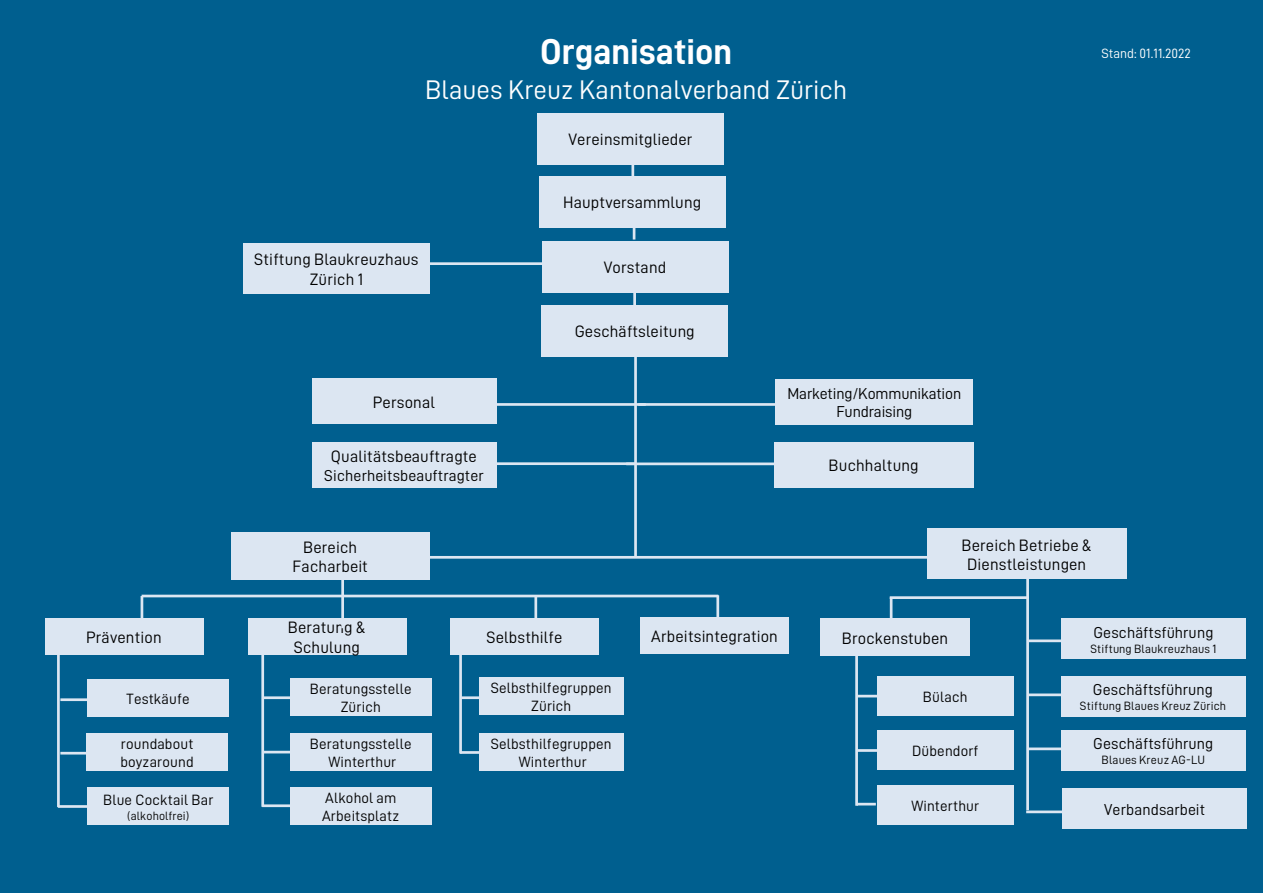
<style>
.page{position:relative;width:1263px;height:893px;background:#005f8f}
.page>*{position:absolute;margin:0;border:0;box-sizing:border-box;transform-origin:0 0}
.t1{font:36px "D DIN Bold";color:#fff}
.t2{font:27px "D DIN";color:#fff}
.t3{font:16.5px/19.8px "D DIN";letter-spacing:.01em;color:#000;text-align:center}
.t4{font:15.9px "D DIN";letter-spacing:.005em;color:#000}
.t5{font:15px/18px "D DIN";letter-spacing:.01em;color:#000}
.t6{font:13.5px "D DIN";color:#fff}
.t7{font:12px "D DIN";letter-spacing:.01em;color:#000}
</style>
<div class="page">
<hr style="left:407px;top:262px;width:152px;height:3px;background:#dce6f2">
<hr style="left:633px;top:205px;width:2px;height:34px;background:#dce6f2">
<div style="left:539px;top:176px;width:186px;height:52px;background:#dce6f2"></div>
<div style="left:244px;top:243px;width:186px;height:50px;background:#dce6f2"></div>
<div style="left:231px;top:532px;width:199px;height:48px;background:#dce6f2"></div>
<div style="left:537px;top:113px;width:187px;height:52px;background:#dce6f2"></div>
<div style="left:542px;top:241px;width:186px;height:51px;background:#dce6f2"></div>
<div style="left:542px;top:305px;width:186px;height:51px;background:#dce6f2"></div>
<div style="left:775px;top:379px;width:198px;height:46px;background:#dce6f2"></div>
<div style="left:451px;top:618px;width:148px;height:37px;background:#dce6f2"></div>
<div style="left:479px;top:677px;width:144px;height:38px;background:#dce6f2"></div>
<div style="left:479px;top:733px;width:144px;height:38px;background:#dce6f2"></div>
<div style="left:248px;top:618px;width:158px;height:37px;background:#dce6f2"></div>
<div style="left:45px;top:618px;width:158px;height:37px;background:#dce6f2"></div>
<div style="left:312px;top:378px;width:184px;height:46px;background:#dce6f2"></div>
<div style="left:312px;top:442px;width:184px;height:45px;background:#dce6f2"></div>
<div style="left:290px;top:678px;width:141px;height:38px;background:#dce6f2"></div>
<div style="left:290px;top:733px;width:141px;height:38px;background:#dce6f2"></div>
<div style="left:290px;top:787px;width:141px;height:37px;background:#dce6f2"></div>
<div style="left:87px;top:679px;width:142px;height:37px;background:#dce6f2"></div>
<div style="left:86px;top:734px;width:142px;height:37px;background:#dce6f2"></div>
<div style="left:87px;top:787px;width:142px;height:37px;background:#dce6f2"></div>
<div style="left:927px;top:528px;width:199px;height:51px;background:#dce6f2"></div>
<div style="left:1061px;top:618px;width:185px;height:41px;background:#dce6f2"></div>
<div style="left:820px;top:618px;width:150px;height:38px;background:#dce6f2"></div>
<div style="left:877px;top:676px;width:137px;height:40px;background:#dce6f2"></div>
<div style="left:877px;top:731px;width:137px;height:39px;background:#dce6f2"></div>
<div style="left:877px;top:785px;width:137px;height:39px;background:#dce6f2"></div>
<hr style="left:633px;top:273px;width:3px;height:34px;background:#dce6f2">
<hr style="left:634px;top:347px;width:3px;height:210px;background:#dce6f2">
<hr style="left:443px;top:403px;width:203px;height:3px;background:#dce6f2">
<hr style="left:468px;top:462px;width:167px;height:3px;background:#dce6f2">
<hr style="left:638px;top:403px;width:184px;height:3px;background:#dce6f2">
<hr style="left:399px;top:556px;width:530px;height:3px;background:#dce6f2">
<hr style="left:341px;top:578px;width:3px;height:50px;background:#dce6f2">
<hr style="left:57px;top:649px;width:3px;height:158px;background:#dce6f2">
<hr style="left:142px;top:595px;width:576px;height:2px;background:#dce6f2">
<hr style="left:141px;top:596px;width:2px;height:28px;background:#dce6f2">
<hr style="left:534px;top:596px;width:3px;height:29px;background:#dce6f2">
<hr style="left:1026px;top:578px;width:3px;height:232px;background:#dce6f2">
<hr style="left:890px;top:596px;width:139px;height:3px;background:#dce6f2">
<hr style="left:890px;top:597px;width:2px;height:29px;background:#dce6f2">
<hr style="left:60px;top:698px;width:44px;height:3px;background:#dce6f2">
<hr style="left:60px;top:752px;width:44px;height:2px;background:#dce6f2">
<hr style="left:58px;top:805px;width:44px;height:3px;background:#dce6f2">
<hr style="left:261px;top:649px;width:3px;height:158px;background:#dce6f2">
<hr style="left:263px;top:696px;width:44px;height:3px;background:#dce6f2">
<hr style="left:263px;top:751px;width:45px;height:2px;background:#dce6f2">
<hr style="left:262px;top:804px;width:44px;height:3px;background:#dce6f2">
<hr style="left:459px;top:646px;width:3px;height:107px;background:#dce6f2">
<hr style="left:461px;top:696px;width:44px;height:3px;background:#dce6f2">
<hr style="left:460px;top:751px;width:44px;height:3px;background:#dce6f2">
<hr style="left:855px;top:648px;width:3px;height:158px;background:#dce6f2">
<hr style="left:857px;top:695px;width:20px;height:2px;background:#dce6f2">
<hr style="left:857px;top:749px;width:20px;height:3px;background:#dce6f2">
<svg style="left:858px;top:803px;width:18px;height:2px"></svg>
<div style="left:774px;top:442px;width:199px;height:45px;background:#dce6f2"></div>
<hr style="left:626px;top:462px;width:168px;height:3px;background:#dce6f2">
<hr style="left:1028px;top:639px;width:45px;height:3px;background:#dce6f2">
<div style="left:1061px;top:676px;width:184px;height:40px;background:#dce6f2"></div>
<div style="left:1061px;top:730px;width:185px;height:40px;background:#dce6f2"></div>
<div style="left:1062px;top:788px;width:185px;height:41px;background:#dce6f2"></div>
<hr style="left:1028px;top:693px;width:44px;height:3px;background:#dce6f2">
<hr style="left:1028px;top:747px;width:44px;height:3px;background:#dce6f2">
<hr style="left:1026px;top:810px;width:44px;height:3px;background:#dce6f2">
<div style="left:640px;top:617px;width:149px;height:37px;background:#dce6f2"></div>
<hr style="left:716px;top:595px;width:3px;height:35px;background:#dce6f2">
<hr style="left:631px;top:155px;width:3px;height:34px;background:#dce6f2">
<p class="t3" style="left:86px;top:627px;width:77px">Prävention</p>
<p class="t5" style="left:127px;top:689px;width:64px">Testkäufe</p>
<p class="t5" style="left:121px;top:735px;width:74px">roundabout</p>
<p class="t5" style="left:120px;top:753px;width:75px">boyzaround</p>
<p class="t5" style="left:103px;top:790px;width:112px">Blue Cocktail Bar</p>
<p class="t7" style="left:127px;top:809px;width:64px">(alkoholfrei)</p>
<p class="t1" style="left:540px;top:32px;width:193px">Organisation</p>
<p class="t2" style="left:425px;top:75px;width:424px">Blaues Kreuz Kantonalverband Zürich</p>
<p class="t3" style="left:568px;top:129px;width:125px">Vereinsmitglieder</p>
<p class="t3" style="left:254px;top:249px;width:166px">Stiftung Blaukreuzhaus<br>Zürich 1</p>
<p class="t3" style="left:373px;top:392px;width:64px">Personal</p>
<p class="t3" style="left:331px;top:446px;width:148px">Qualitätsbeauftragte</p>
<p class="t4" style="left:324px;top:467px;width:161px">Sicherheitsbeauftragter</p>
<p class="t3" style="left:563px;top:193px;width:140px">Hauptversammlung</p>
<p class="t3" style="left:604px;top:257px;width:64px">Vorstand</p>
<p class="t3" style="left:575px;top:321px;width:122px">Geschäftsleitung</p>
<p class="t4" style="left:788px;top:384px;width:175px">Marketing/Kommunikation</p>
<p class="t4" style="left:836px;top:403px;width:77px">Fundraising</p>
<p class="t3" style="left:829px;top:455px;width:92px">Buchhaltung</p>
<p class="t6" style="left:1101px;top:46px;width:91px">Stand: 01.11.2022</p>
<p class="t3" style="left:303px;top:537px;width:56px">Bereich</p>
<p class="t3" style="left:292px;top:556px;width:77px">Facharbeit</p>
<p class="t3" style="left:961px;top:535px;width:132px">Bereich Betriebe &amp;<br>Dienstleistungen</p>
<p class="t3" style="left:288px;top:617px;width:79px">Beratung &amp;<br>Schulung</p>
<p class="t5" style="left:310px;top:679px;width:103px">Beratungsstelle</p>
<p class="t5" style="left:341px;top:697px;width:42px">Zürich</p>
<p class="t5" style="left:310px;top:735px;width:103px">Beratungsstelle</p>
<p class="t5" style="left:328px;top:753px;width:69px">Winterthur</p>
<p class="t5" style="left:322px;top:788px;width:79px">Alkohol am<br>Arbeitsplatz</p>
<p class="t3" style="left:486px;top:627px;width:77px">Selbsthilfe</p>
<p class="t5" style="left:491px;top:679px;width:122px">Selbsthilfegruppen</p>
<p class="t5" style="left:531px;top:697px;width:42px">Zürich</p>
<p class="t5" style="left:491px;top:735px;width:122px">Selbsthilfegruppen</p>
<p class="t5" style="left:519px;top:753px;width:69px">Winterthur</p>
<p class="t3" style="left:651px;top:626px;width:128px">Arbeitsintegration</p>
<p class="t3" style="left:842px;top:628px;width:108px">Brockenstuben</p>
<p class="t5" style="left:923px;top:687px;width:46px">Bülach</p>
<p class="t5" style="left:912px;top:742px;width:68px">Dübendorf</p>
<p class="t5" style="left:911px;top:796px;width:69px">Winterthur</p>
<p class="t4" style="left:1093px;top:623px;width:122px">Geschäftsführung</p>
<p class="t7" style="left:1090px;top:642px;width:128px">Stiftung Blaukreuzhaus 1</p>
<p class="t4" style="left:1093px;top:681px;width:122px">Geschäftsführung</p>
<p class="t7" style="left:1080px;top:700px;width:148px">Stiftung Blaues Kreuz Zürich</p>
<p class="t4" style="left:1093px;top:735px;width:122px">Geschäftsführung</p>
<p class="t7" style="left:1101px;top:754px;width:105px">Blaues Kreuz AG-LU</p>
<p class="t4" style="left:1104px;top:801px;width:102px">Verbandsarbeit</p>
</div>
